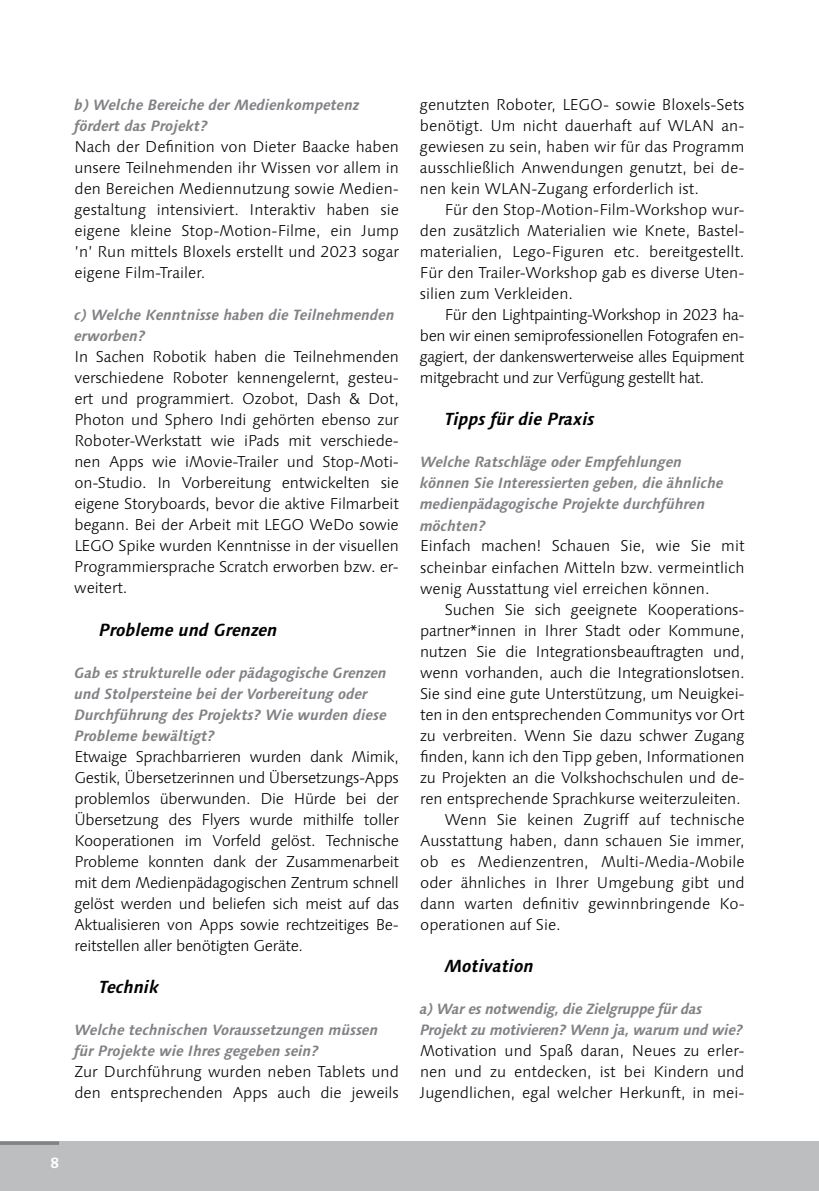
<style>
.page{position:relative;width:819px;height:1191px;background:#fff}
.page>*{position:absolute;margin:0;border:0;box-sizing:border-box;transform-origin:0 0}
.t1{font:italic 700 17.5px "Linotype Syntax";color:#000}
.t2{font:300 15.75px/21px "Linotype Syntax";letter-spacing:-.01em;color:#000;text-align:justify}
.t3{font:italic 700 14.88px/21px "Linotype Syntax";color:#808285}
.t4{font:italic 700 14.88px/21px "Linotype Syntax";letter-spacing:-.02em;color:#808285}
.t5{font:700 14.88px "Linotype Syntax";color:#fff}
</style>
<div class="page">
<div style="left:0;top:1141px;width:819px;height:50px;background:#bcbec0"></div>
<hr style="left:0;top:1141px;width:59px;height:3px;background:#808285">
<p class="t3" style="left:74px;top:95px;width:286px">b) Welche Bereiche der Medienkompetenz fördert das Projekt?</p>
<p class="t2" style="left:74px;top:136px;width:326px">Nach der Definition von Dieter Baacke haben unsere Teilnehmenden ihr Wissen vor allem in den Bereichen Mediennutzung sowie Medien&shy;gestaltung intensiviert. Interaktiv haben sie eigene kleine Stop-Motion-Filme, ein Jump ’n’ Run mittels Bloxels erstellt und 2023 sogar eigene Film-Trailer.</p>
<p class="t3" style="left:74px;top:305px;width:322px">c) Welche Kenntnisse haben die Teilnehmenden erworben?</p>
<p class="t2" style="left:74px;top:346px;width:326px">In Sachen Robotik haben die Teilnehmenden verschiedene Roboter kennengelernt, gesteu&shy;ert und programmiert. Ozobot, Dash &amp; Dot, Photon und Sphero Indi gehörten ebenso zur Roboter-Werkstatt wie iPads mit verschiede&shy;nen Apps wie iMovie-Trailer und Stop-Moti&shy;on-Studio. In Vorbereitung entwickelten sie eigene Storyboards, bevor die aktive Filmarbeit begann. Bei der Arbeit mit LEGO WeDo sowie LEGO Spike wurden Kenntnisse in der visuellen Programmiersprache Scratch erworben bzw. er&shy;weitert.</p>
<p class="t1" style="left:99px;top:619px;width:180px">Probleme und Grenzen</p>
<p class="t3" style="left:74px;top:662px;width:314px">Gab es strukturelle oder pädagogische Grenzen und Stolpersteine bei der Vorbereitung oder Durchführung des Projekts? Wie wurden diese Probleme bewältigt?</p>
<p class="t2" style="left:74px;top:745px;width:326px">Etwaige Sprachbarrieren wurden dank Mimik, Gestik, Übersetzerinnen und Übersetzungs-Apps problemlos überwunden. Die Hürde bei der Übersetzung des Flyers wurde mithilfe toller Kooperationen im Vorfeld gelöst. Technische Probleme konnten dank der Zusammenarbeit mit dem Medienpädagogischen Zentrum schnell gelöst werden und beliefen sich meist auf das Aktualisieren von Apps sowie rechtzeitiges Be&shy;reitstellen aller benötigten Geräte.</p>
<p class="t1" style="left:99px;top:976px;width:62px">Technik</p>
<p class="t3" style="left:74px;top:1019px;width:305px">Welche technischen Voraussetzungen müssen für Projekte wie Ihres gegeben sein?</p>
<p class="t2" style="left:74px;top:1060px;width:326px">Zur Durchführung wurden neben Tablets und den entsprechenden Apps auch die jeweils</p>
<p class="t2" style="left:420px;top:94px;width:326px">genutzten Roboter, LEGO- sowie Bloxels-Sets benötigt. Um nicht dauerhaft auf WLAN an&shy;gewiesen zu sein, haben wir für das Programm ausschließlich Anwendungen genutzt, bei de&shy;nen kein WLAN-Zugang erforderlich ist.</p>
<p class="t2" style="left:420px;top:199px;width:326px;text-indent:25px">Für den Stop-Motion-Film-Workshop wur&shy;den zusätzlich Materialien wie Knete, Bastel&shy;materialien, Lego-Figuren etc. bereitgestellt.<br>Für den Trailer-Workshop gab es diverse Uten&shy;silien zum Verkleiden.</p>
<p class="t2" style="left:420px;top:304px;width:326px;text-indent:25px">Für den Lightpainting-Workshop in 2023 ha&shy;ben wir einen semiprofessionellen Fotografen en&shy;gagiert, der dankenswerterweise alles Equipment mitgebracht und zur Verfügung gestellt hat.</p>
<p class="t1" style="left:445px;top:409px;width:152px">Tipps für die Praxis</p>
<p class="t3" style="left:420px;top:452px;width:305px">Welche Ratschläge oder Empfehlungen können Sie Interessierten geben, die ähnliche medienpädagogische Projekte durchführen möchten?</p>
<p class="t2" style="left:420px;top:535px;width:326px">Einfach machen! Schauen Sie, wie Sie mit scheinbar einfachen Mitteln bzw. vermeintlich wenig Ausstattung viel erreichen können.</p>
<p class="t2" style="left:445px;top:598px;width:301px">Suchen Sie sich geeignete Kooperations-</p>
<p class="t2" style="left:420px;top:619px;width:326px">partner*innen in Ihrer Stadt oder Kommune,</p>
<p class="t2" style="left:420px;top:640px;width:326px">nutzen Sie die Integrationsbeauftragten und,</p>
<p class="t2" style="left:420px;top:661px;width:326px">wenn vorhanden, auch die Integrationslotsen.</p>
<p class="t2" style="left:420px;top:682px;width:326px">Sie sind eine gute Unterstützung, um Neuigkei-</p>
<p class="t2" style="left:420px;top:703px;width:326px">ten in den entsprechenden Communitys vor Ort</p>
<p class="t2" style="left:420px;top:724px;width:326px">zu verbreiten. Wenn Sie dazu schwer Zugang</p>
<p class="t2" style="left:420px;top:745px;width:326px">finden, kann ich den Tipp geben, Informationen</p>
<p class="t2" style="left:420px;top:766px;width:326px">zu Projekten an die Volkshochschulen und de-</p>
<p class="t2" style="left:420px;top:787px;width:322px">ren entsprechende Sprachkurse weiterzuleiten.</p>
<p class="t2" style="left:445px;top:808px;width:301px">Wenn Sie keinen Zugriff auf technische</p>
<p class="t2" style="left:420px;top:829px;width:326px">Ausstattung haben, dann schauen Sie immer,</p>
<p class="t2" style="left:420px;top:850px;width:326px">ob es Medienzentren, Multi-Media-Mobile</p>
<p class="t2" style="left:420px;top:871px;width:326px">oder ähnliches in Ihrer Umgebung gibt und</p>
<p class="t2" style="left:420px;top:892px;width:326px">dann warten definitiv gewinnbringende Ko-</p>
<p class="t2" style="left:420px;top:913px;width:142px">operationen auf Sie.</p>
<p class="t1" style="left:445px;top:955px;width:91px">Motivation</p>
<p class="t4" style="left:420px;top:998px;width:324px">a) War es notwendig, die Zielgruppe für das<br>Projekt zu motivieren? Wenn ja, warum und wie?</p>
<p class="t2" style="left:420px;top:1039px;width:326px">Motivation und Spaß daran, Neues zu erler&shy;nen und zu entdecken, ist bei Kindern und Jugendlichen, egal welcher Herkunft, in mei-</p>
<p class="t5" style="left:50px;top:1153px;width:10px">8</p>
</div>
